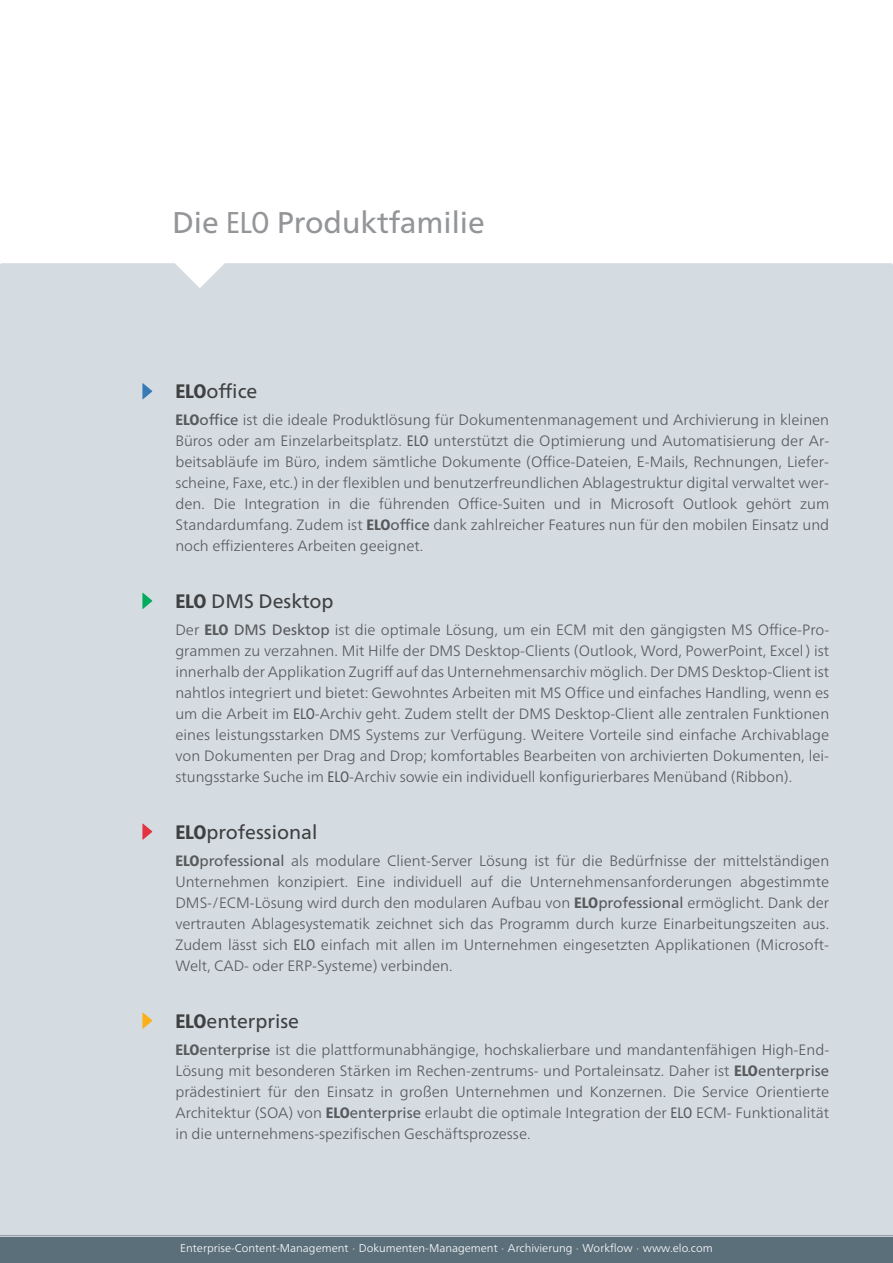
<style>
.page{position:relative;width:893px;height:1263px;background:#fff}
.page>*{position:absolute;margin:0;border:0;box-sizing:border-box;transform-origin:0 0}
.t1{font:30px "Frutiger Neue LTW1 G";color:#939598}
.t2{font:19.5px "Frutiger Neue LTW1 G";color:#404041}
.t3{font:300 15px/21px "Frutiger Neue LTW1 G";color:#58595b;text-align:justify}
.t4{font:300 11.25px "Frutiger Neue LTW1 G";color:#fff}
.s1{font-stretch:condensed}
.s2{font-weight:800;font-stretch:condensed}
.s3{font-weight:400}
.s4{font-weight:400;font-stretch:condensed}
</style>
<div class="page">
<div style="left:0;top:263px;width:893px;height:999px;background:#d4dce2;border-radius:2px"></div>
<div style="left:0;top:1236px;width:893px;height:27px;background:#5b6f7b"></div>
<hr style="left:0;top:1236px;width:893px;height:1px;background:#fff">
<svg style="left:175px;top:263px;width:50px;height:25px"></svg>
<svg style="left:142px;top:383px;width:11px;height:17px"></svg>
<svg style="left:142px;top:592px;width:11px;height:17px"></svg>
<svg style="left:142px;top:823px;width:11px;height:17px"></svg>
<svg style="left:142px;top:1012px;width:11px;height:17px"></svg>
<h1 class="t1" style="left:172px;top:210px;width:314px">Die <span class="s1">ELO</span> Produktfamilie</h1>
<h2 class="t2" style="left:175px;top:383px;width:84px"><span class="s2">ELO</span>office</h2>
<p class="t3" style="left:175px;top:410px;width:655px"><span class="s2">ELO</span><span class="s3">office</span> ist die ideale Produktlösung für Dokumentenmanagement und Archivierung in kleinen Büros oder am Einzelarbeitsplatz. <span class="s4">ELO</span> unterstützt die Optimierung und Automatisierung der Ar&shy;beitsabläufe im Büro, indem sämtliche Dokumente (Office-Dateien, E-Mails, Rechnungen, Liefer&shy;scheine, Faxe, etc.) in der flexiblen und benutzerfreundlichen Ablagestruktur digital verwaltet wer&shy;den. Die Integration in die führenden Office-Suiten und in Microsoft Outlook gehört zum Standardumfang. Zudem ist <span class="s2">ELO</span><span class="s3">office</span> dank zahlreicher Features nun für den mobilen Einsatz und noch effizienteres Arbeiten geeignet.</p>
<h2 class="t2" style="left:175px;top:593px;width:160px"><span class="s2">ELO</span> DMS Desktop</h2>
<p class="t3" style="left:175px;top:620px;width:655px">Der <span class="s2">ELO</span> <span class="s3">DMS Desktop</span> ist die optimale Lösung, um ein ECM mit den gängigsten MS Office-Pro&shy;grammen zu verzahnen. Mit Hilfe der DMS Desktop-Clients (Outlook, Word, PowerPoint, Excel ) ist innerhalb der Applikation Zugriff auf das Unternehmensarchiv möglich. Der DMS Desktop-Client ist nahtlos integriert und bietet: Gewohntes Arbeiten mit MS Office und einfaches Handling, wenn es um die Arbeit im <span class="s4">ELO</span>-Archiv geht. Zudem stellt der DMS Desktop-Client alle zentralen Funktionen eines leistungsstarken DMS Systems zur Verfügung. Weitere Vorteile sind einfache Archivablage von Dokumenten per Drag and Drop; komfortables Bearbeiten von archivierten Dokumenten, lei&shy;stungsstarke Suche im <span class="s4">ELO</span>-Archiv sowie ein individuell konfigurierbares Menüband (Ribbon).</p>
<h2 class="t2" style="left:175px;top:824px;width:144px"><span class="s2">ELO</span>professional</h2>
<p class="t3" style="left:175px;top:851px;width:655px"><span class="s2">ELO</span><span class="s3">professional</span> als modulare Client-Server Lösung ist für die Bedürfnisse der mittelständigen Unternehmen konzipiert. Eine individuell auf die Unternehmensanforderungen abgestimmte DMS-/ECM-Lösung wird durch den modularen Aufbau von <span class="s2">ELO</span><span class="s3">professional</span> ermöglicht. Dank der vertrauten Ablagesystematik zeichnet sich das Programm durch kurze Einarbeitungszeiten aus.<br>Zudem lässt sich <span class="s4">ELO</span> einfach mit allen im Unternehmen eingesetzten Applikationen (Microsoft-Welt, CAD- oder ERP-Systeme) verbinden.</p>
<h2 class="t2" style="left:175px;top:1013px;width:125px"><span class="s2">ELO</span>enterprise</h2>
<p class="t3" style="left:175px;top:1040px;width:655px"><span class="s2">ELO</span><span class="s3">enterprise</span> ist die plattformunabhängige, hochskalierbare und mandantenfähigen High-End-Lösung mit besonderen Stärken im Rechen-zentrums- und Portaleinsatz. Daher ist <span class="s2">ELO</span><span class="s3">enterprise </span>prädestiniert für den Einsatz in großen Unternehmen und Konzernen. Die Service Orientierte Architektur (SOA) von <span class="s2">ELO</span><span class="s3">enterprise</span> erlaubt die optimale Integration der <span class="s4">ELO</span> ECM- Funktionalität in die unternehmens-spezifischen Geschäftsprozesse.</p>
<p class="t4" style="left:180px;top:1243px;width:534px">Enterprise-Content-Management · Dokumenten-Management · Archivierung · Workflow · www.elo.com</p>
</div>
